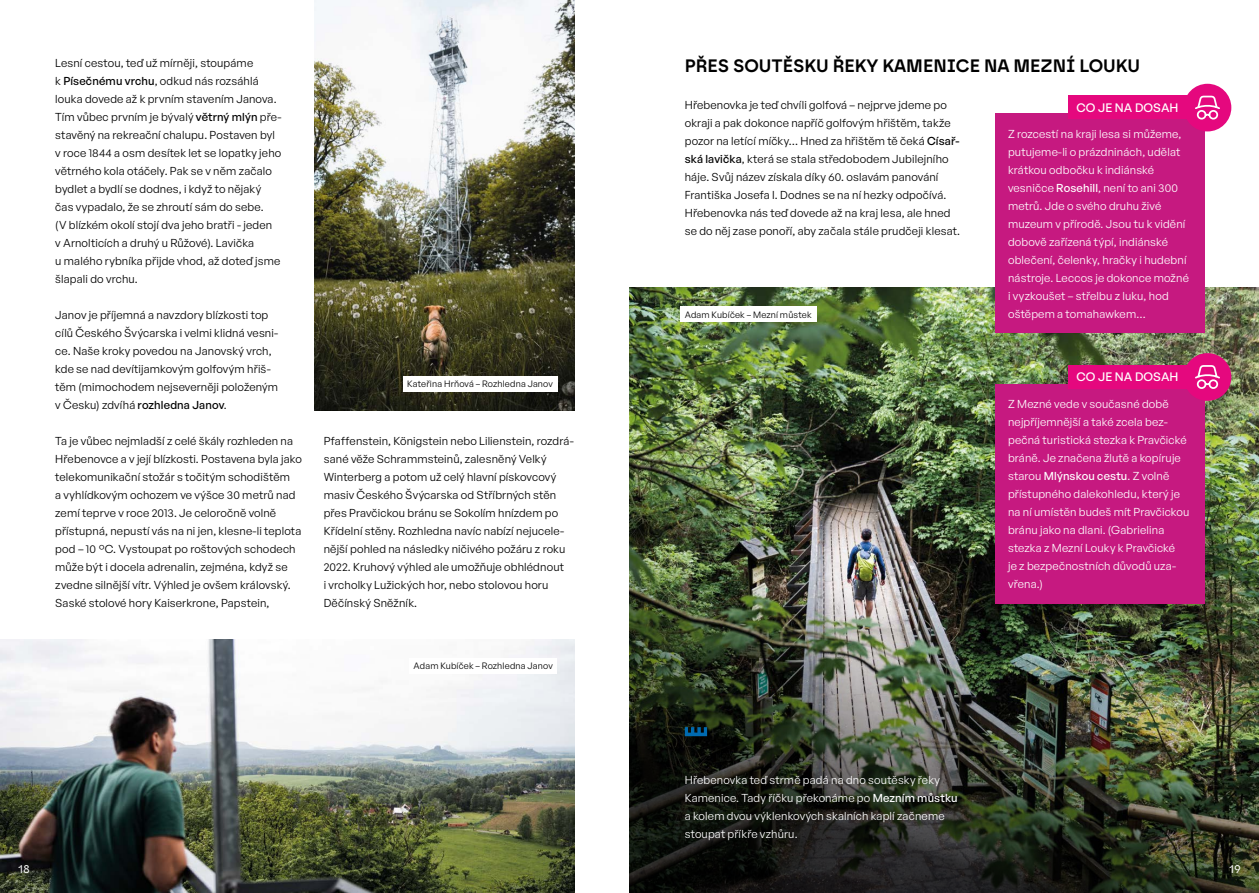
<style>
.page{position:relative;width:1259px;height:893px;background:#fff}
.page>*{position:absolute;margin:0;border:0;box-sizing:border-box;transform-origin:0 0}
.t1{font:600 18px "Borna";color:#000}
.t2{font:500 12px "General Sans";letter-spacing:.005em;color:#fff}
.t3{font:12px "Borna";color:#fff}
.t4{font:11.25px/18px "General Sans";letter-spacing:.015em;color:#000}
.t5{font:11.25px/18px "General Sans";letter-spacing:.015em;color:#fff}
.t6{font:9px "General Sans";letter-spacing:.02em;color:#000}
.s1{font-weight:500}
</style>
<div class="page">
<img style="left:629px;top:287px;width:630px;height:249px">
<img style="left:629px;top:536px;width:630px;height:357px">
<img style="left:315px;top:0;width:259px;height:410px">
<img style="left:0;top:639px;width:574px;height:254px">
<div style="left:995px;top:113px;width:209px;height:220px;background:#c61980"></div>
<div style="left:1068px;top:95px;width:139px;height:24px;background:#e5087e"></div>
<div style="left:1183px;top:84px;width:48px;height:47px;background:#e5087e;border-radius:50%"></div>
<svg style="left:1195px;top:95px;width:25px;height:25px"></svg>
<div style="left:680px;top:307px;width:136px;height:15px;background:#fff"></div>
<div style="left:409px;top:658px;width:148px;height:16px;background:#fff"></div>
<div style="left:403px;top:376px;width:154px;height:15px;background:#fff"></div>
<svg style="left:685px;top:727px;width:22px;height:9px"></svg>
<div style="left:995px;top:384px;width:209px;height:219px;background:#c61980"></div>
<div style="left:1068px;top:365px;width:139px;height:23px;background:#e5087e"></div>
<div style="left:1183px;top:353px;width:48px;height:48px;background:#e5087e;border-radius:50%"></div>
<svg style="left:1195px;top:365px;width:25px;height:24px"></svg>
<p class="t4" style="left:55px;top:53px;width:228px">Lesní cestou, teď už mírněji, stoupáme<br>k <span class="s1">Písečnému vrchu</span>, odkud nás rozsáhlá louka dovede až k prvním stavením Janova.<br>Tím vůbec prvním je bývalý <span class="s1">větrný mlýn</span> pře‑ stavěný na rekreační chalupu. Postaven byl v roce 1844 a osm desítek let se lopatky jeho větrného kola otáčely. Pak se v něm začalo bydlet a bydlí se dodnes, i když to nějaký čas vypadalo, že se zhroutí sám do sebe.<br>(V blízkém okolí stojí dva jeho bratři - jeden<br>v Arnolticích a druhý u Růžové). Lavička<br>u malého rybníka přijde vhod, až doteď jsme šlapali do vrchu.</p>
<p class="t4" style="left:55px;top:305px;width:224px">Janov je příjemná a navzdory blízkosti top cílů Českého Švýcarska i velmi klidná vesni‑ ce. Naše kroky povedou na Janovský vrch, kde se nad devítijamkovým golfovým hřiš‑ těm (mimochodem nejseverněji položeným v Česku) zdvíhá <span class="s1">rozhledna Janov</span>.</p>
<p class="t4" style="left:55px;top:432px;width:248px">Ta je vůbec nejmladší z celé škály rozhleden na Hřebenovce a v její blízkosti. Postavena byla jako telekomunikační stožár s točitým schodištěm<br>a vyhlídkovým ochozem ve výšce 30 metrů nad zemí teprve v roce 2013. Je celoročně volně přístupná, nepustí vás na ni jen, klesne ‑li teplota pod – 10 °C. Vystoupat po roštových schodech může být i docela adrenalin, zejména, když se zvedne silnější vítr. Výhled je ovšem královský.<br>Saské stolové hory Kaiserkrone, Papstein,</p>
<p class="t4" style="left:324px;top:432px;width:251px">Pfaffenstein, Königstein nebo Lilienstein, rozdrá‑ sané věže Schrammsteinů, zalesněný Velký Winterberg a potom už celý hlavní pískovcový masiv Českého Švýcarska od Stříbrných stěn přes Pravčickou bránu se Sokolím hnízdem po Křídelní stěny. Rozhledna navíc nabízí nejucele‑ nější pohled na následky ničivého požáru z roku 2022. Kruhový výhled ale umožňuje obhlédnout<br>i vrcholky Lužických hor, nebo stolovou horu Děčínský Sněžník.</p>
<p class="t6" style="left:407px;top:378px;width:147px">Kateřina Hrňová – Rozhledna Janov</p>
<p class="t6" style="left:413px;top:661px;width:141px">Adam Kubíček – Rozhledna Janov</p>
<h1 class="t1" style="left:685px;top:55px;width:457px">PŘES SOUTĚSKU ŘEKY KAMENICE NA MEZNÍ LOUKU</h1>
<p class="t4" style="left:685px;top:95px;width:277px">Hřebenovka je teď chvíli golfová – nejprve jdeme po okraji a pak dokonce napříč golfovým hřištěm, takže pozor na letící míčky… Hned za hřištěm tě čeká <span class="s1">Císař&shy;ská lavička</span>, která se stala středobodem Jubilejního háje. Svůj název získala díky 60. oslavám panování Františka Josefa I. Dodnes se na ní hezky odpočívá.<br>Hřebenovka nás teď dovede až na kraj lesa, ale hned se do něj zase ponoří, aby začala stále prudčeji klesat.</p>
<p class="t2" style="left:1076px;top:100px;width:103px">CO JE NA DOSAH</p>
<p class="t5" style="left:1008px;top:124px;width:182px">Z rozcestí na kraji lesa si můžeme, putujeme ‑li o prázdninách, udělat krátkou odbočku k indiánské vesničce <span class="s1">Rosehill</span>, není to ani 300 metrů. Jde o svého druhu živé muzeum v přírodě. Jsou tu k vidění dobově zařízená týpí, indiánské oblečení, čelenky, hračky i hudební nástroje. Leccos je dokonce možné i vyzkoušet – střelbu z luku, hod oštěpem a tomahawkem…</p>
<p class="t6" style="left:685px;top:309px;width:128px">Adam Kubíček – Mezní můstek</p>
<p class="t2" style="left:1076px;top:369px;width:103px">CO JE NA DOSAH</p>
<p class="t5" style="left:1008px;top:395px;width:183px">Z Mezné vede v současné době nejpříjemnější a také zcela bez‑ pečná turistická stezka k Pravčické bráně. Je značena žlutě a kopíruje starou <span class="s1">Mlýnskou cestu</span>. Z volně přístupného dalekohledu, který je na ní umístěn budeš mít Pravčickou bránu jako na dlani. (Gabrielina stezka z Mezní Louky k Pravčické<br>je z bezpečnostních důvodů uza‑ vřena.)</p>
<p class="t5" style="left:685px;top:770px;width:274px">Hřebenovka teď strmě padá na dno soutěsky řeky Kamenice. Tady říčku překonáme po <span class="s1">Mezním můstku </span>a kolem dvou výklenkových skalních kaplí začneme stoupat příkře vzhůru.</p>
<p class="t3" style="left:18px;top:862px;width:13px">18</p>
<p class="t3" style="left:1229px;top:862px;width:13px">19</p>
</div>
